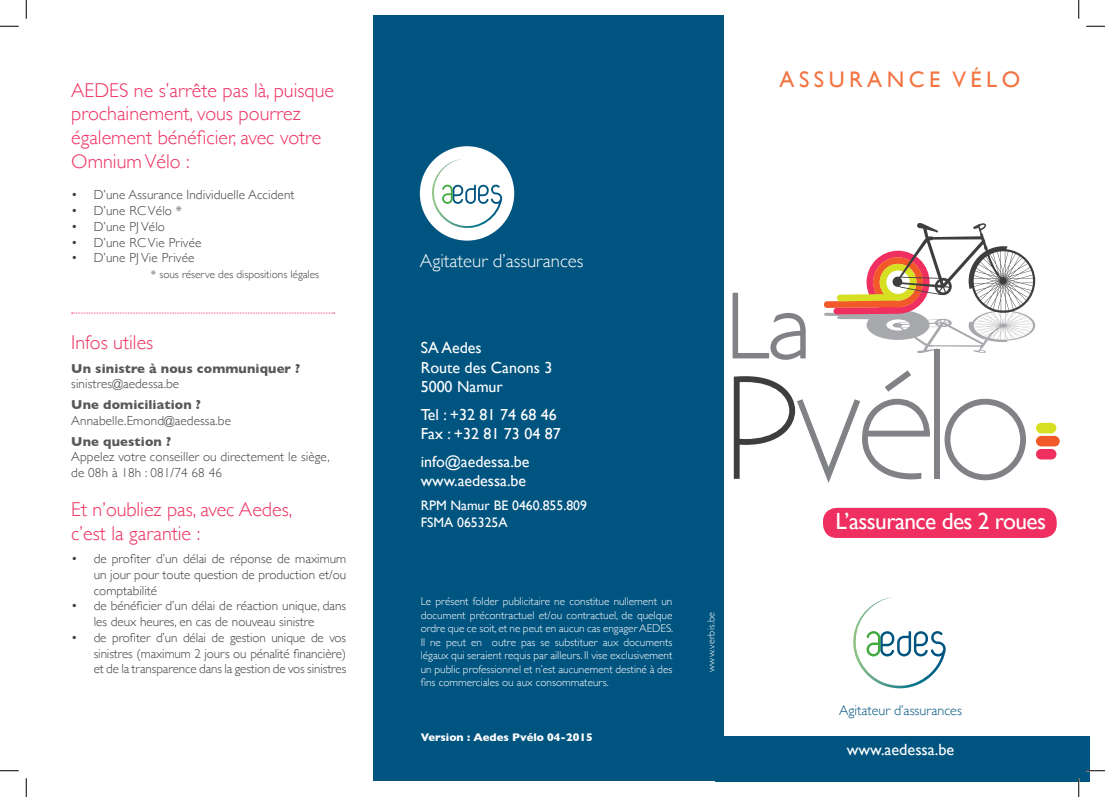
<style>
.page{position:relative;width:1105px;height:797px;background:#fff}
.page>*{position:absolute;margin:0;border:0;box-sizing:border-box;transform-origin:0 0}
.t1{font:300 93.88px "P22 Underground";color:#808285}
.t2{font:23.38px "Gill Sans";letter-spacing:-.025em;color:#fff}
.t3{font:22.5px "Gill Sans";letter-spacing:.2em;color:#f27543}
.t4{font:300 20px/23.8px "Gill Sans";color:#ee2f5f}
.t5{font:300 18.75px "Gill Sans";color:#fff}
.t6{font:16.25px "Gill Sans";color:#fff}
.t7{font:16px/19.1px "Gill Sans";color:#fff}
.t8{font:300 14px "Gill Sans";color:#005480}
.t9{font:13.75px/16.5px "Gill Sans";color:#fff}
.t10{font:300 13.12px/15.8px "Gill Sans";letter-spacing:.01em;color:#3e3e3f}
.t11{font:700 13.12px "Gill Sans";letter-spacing:.01em;color:#57585a}
.t12{font:300 11.25px/13.5px "Gill Sans";color:#fff;text-align:justify}
.t13{font:300 11.25px "Gill Sans";color:#3e3e3f}
.t14{font:700 11.25px "Gill Sans";color:#fff}
.t15{font:300 10px "Gill Sans";letter-spacing:.025em;color:#fff}
</style>
<div class="page">
<div style="left:373px;top:16px;width:351px;height:765px;background:#005480"></div>
<div style="left:420px;top:146px;width:94px;height:95px;background:#fff;border-radius:50%"></div>
<svg style="left:430px;top:159px;width:72px;height:72px"></svg>
<div style="left:715px;top:735px;width:374px;height:46px;background:#005480"></div>
<svg style="left:853px;top:597px;width:93px;height:92px"></svg>
<svg style="left:824px;top:223px;width:211px;height:130px"></svg>
<div style="left:1036px;top:423px;width:20px;height:10px;background:#d6df21;border-radius:5px"></div>
<div style="left:1036px;top:436px;width:24px;height:10px;background:#f15929;border-radius:5px"></div>
<div style="left:1036px;top:449px;width:20px;height:10px;background:#ee2f5f;border-radius:5px"></div>
<svg style="left:734px;top:370px;width:196px;height:113px"></svg>
<div style="left:934px;top:349px;width:6px;height:130px;background:#808285"></div>
<svg style="left:944px;top:399px;width:82px;height:81px"></svg>
<div style="left:823px;top:508px;width:234px;height:30px;background:#ee2f5f;border-radius:14px"></div>
<svg style="left:72px;top:313px;width:263px;height:1px"></svg>
<svg style="left:0;top:25px;width:19px;height:2px"></svg>
<svg style="left:1086px;top:25px;width:19px;height:2px"></svg>
<svg style="left:0;top:770px;width:19px;height:1px"></svg>
<svg style="left:1086px;top:770px;width:19px;height:1px"></svg>
<svg style="left:25px;top:0;width:2px;height:19px"></svg>
<svg style="left:25px;top:778px;width:2px;height:19px"></svg>
<svg style="left:1078px;top:0;width:1px;height:19px"></svg>
<svg style="left:1078px;top:778px;width:1px;height:19px"></svg>
<h3 class="t4" style="left:71px;top:77px;width:264px">AEDES ne s’arrête pas là, puisque prochainement, vous pourrez également bénéficier, avec votre<br>Omnium Vélo :</h3>
<p class="t10" style="left:71px;top:186px;width:225px">• D’une Assurance Individuelle Accident</p>
<p class="t10" style="left:71px;top:202px;width:112px">• D’une RC Vélo *</p>
<p class="t10" style="left:71px;top:218px;width:95px">• D’une PJ Vélo</p>
<p class="t10" style="left:71px;top:234px;width:132px">• D’une RC Vie Privée</p>
<p class="t10" style="left:71px;top:249px;width:125px">• D’une PJ Vie Privée</p>
<p class="t13" style="left:151px;top:265px;width:170px">* sous réserve des dispositions légales</p>
<h3 class="t4" style="left:71px;top:330px;width:84px">Infos utiles</h3>
<p class="t11" style="left:71px;top:358px;width:231px">Un sinistre à nous communiquer ?</p>
<p class="t10" style="left:71px;top:375px;width:109px">sinistres@aedessa.be</p>
<p class="t11" style="left:71px;top:394px;width:131px">Une domiciliation ?</p>
<p class="t10" style="left:71px;top:412px;width:161px">Annabelle.Emond@aedessa.be</p>
<p class="t11" style="left:71px;top:431px;width:101px">Une question ?</p>
<p class="t10" style="left:71px;top:448px;width:260px">Appelez votre conseiller ou directement le siège, de 08h à 18h : 081/74 68 46</p>
<h3 class="t4" style="left:71px;top:496px;width:223px">Et n’oubliez pas, avec Aedes, c’est la garantie :</h3>
<p class="t10" style="left:94px;top:550px;width:254px;text-align:justify;text-indent:-22px">• de profiter d’un délai de réponse de maximum un jour pour toute question de production et/ou comptabilité</p>
<p class="t10" style="left:94px;top:597px;width:254px;text-indent:-22px">• de bénéficier d’un délai de réaction unique, dans les deux heures, en cas de nouveau sinistre</p>
<p class="t10" style="left:94px;top:629px;width:254px;text-align:justify;text-indent:-23px">• de profiter d’un délai de gestion unique de vos sinistres (maximum 2 jours ou pénalité financière) et de la transparence dans la gestion de vos sinistres</p>
<h3 class="t3" style="left:780px;top:66px;width:89px">Ass urance</h3>
<h3 class="t3" style="left:952px;top:66px;width:69px">VéLO</h3>
<h3 class="t5" style="left:420px;top:246px;width:165px">Agitateur d’assurances</h3>
<p class="t7" style="left:421px;top:338px;width:133px">SA Aedes<br>Route des Canons 3<br>5000 Namur</p>
<p class="t7" style="left:421px;top:404px;width:142px">Tel : +32 81 74 68 46<br>Fax : +32 81 73 04 87</p>
<p class="t7" style="left:421px;top:452px;width:110px">info@aedessa.be www.aedessa.be</p>
<p class="t9" style="left:421px;top:497px;width:168px">RPM Namur BE 0460.855.809<br>FSMA 065325A</p>
<p class="t12" style="left:421px;top:594px;width:254px">Le présent folder publicitaire ne constitue nullement un document précontractuel et/ou contractuel, de quelque ordre que ce soit, et ne peut en aucun cas engager AEDES.<br>Il ne peut en outre pas se substituer aux documents légaux qui seraient requis par ailleurs. Il vise exclusivement un public professionnel et n’est aucunement destiné à des fins commerciales ou aux consommateurs.</p>
<p class="t14" style="left:421px;top:727px;width:174px">Version : Aedes Pvélo 04-2015</p>
<h1 class="t1" style="left:724px;top:274px;width:91px">La</h1>
<p class="t15" style="left:703px;top:672px;width:61px;rotate:-90deg">www.verbis.be</p>
<h2 class="t2" style="left:835px;top:507px;width:212px">L’assurance des 2 roues</h2>
<p class="t8" style="left:839px;top:699px;width:124px">Agitateur d’assurances</p>
<p class="t6" style="left:847px;top:740px;width:109px">www.aedessa.be</p>
</div>
